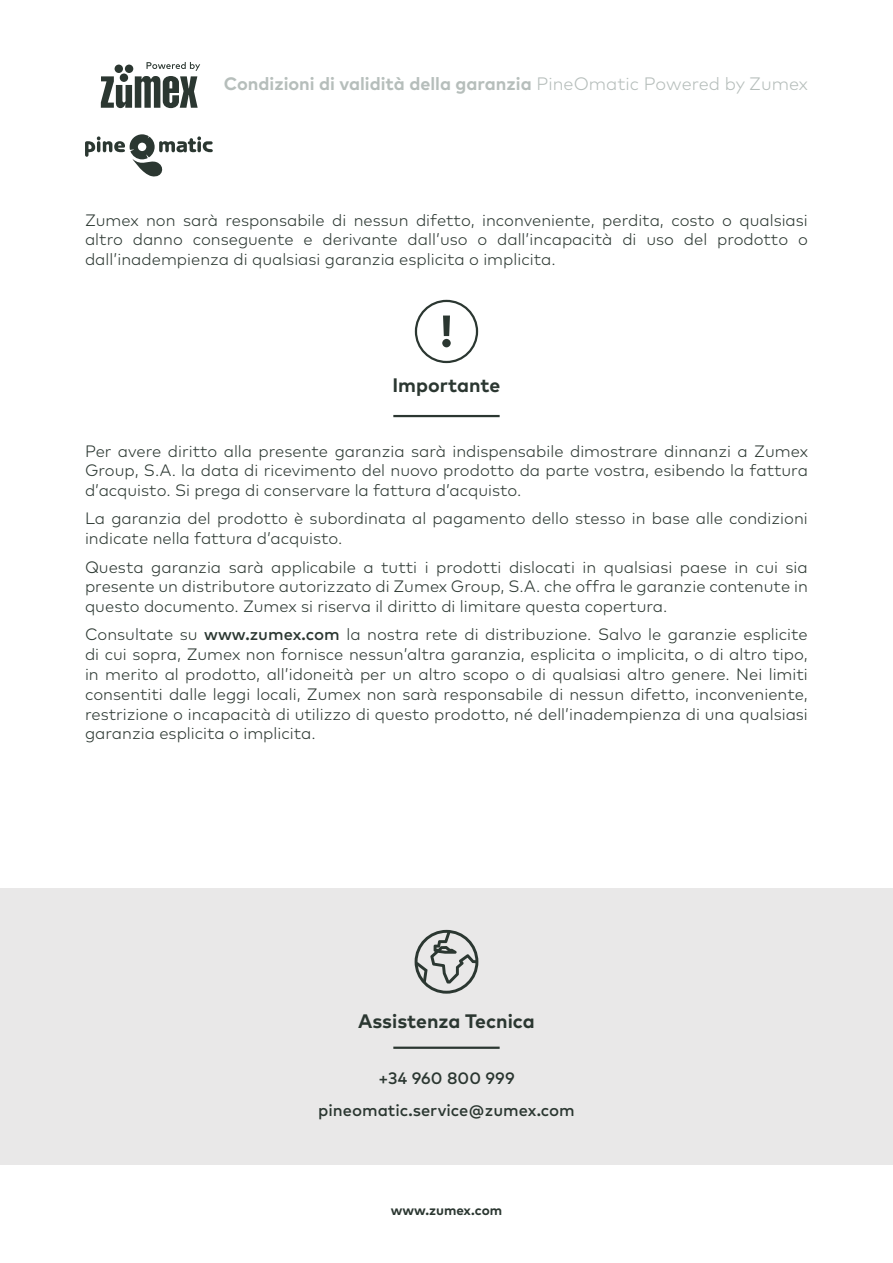
<style>
.page{position:relative;width:893px;height:1263px;background:#fff}
.page>*{position:absolute;margin:0;border:0;box-sizing:border-box;transform-origin:0 0}
.t1{font:700 19.5px "Mark Pro";color:#2b3731}
.t2{font:700 18px "Mark Pro";color:#b6bebb}
.t3{font:300 16.5px/19.8px "Mark Pro";color:#2b3731;text-align:justify}
.t4{font:500 16.5px/32.5px "Mark Pro";color:#2b3731;text-align:center}
.t5{font:700 13.5px "Mark Pro";color:#2b3731}
.s1{font-weight:300}
.s2{font-weight:500}
</style>
<div class="page">
<svg style="left:85px;top:134px;width:128px;height:43px"></svg>
<svg style="left:101px;top:62px;width:99px;height:46px"></svg>
<hr style="left:393px;top:415px;width:107px;height:2px;background:#2b3731">
<div style="left:415px;top:300px;width:63px;height:63px;border:2px solid #2b3731;border-radius:50%"></div>
<svg style="left:442px;top:316px;width:9px;height:31px"></svg>
<div style="left:0;top:889px;width:893px;height:276px;background:#e9e8e8"></div>
<svg style="left:415px;top:930px;width:63px;height:64px"></svg>
<hr style="left:393px;top:1046px;width:107px;height:3px;background:#2b3731">
<p class="t2" style="left:224px;top:70px;width:586px">Condizioni di validità della garanzia <span class="s1">PineOmatic Powered by Zumex</span></p>
<p class="t3" style="left:85px;top:209px;width:724px">Zumex non sarà responsabile di nessun difetto, inconveniente, perdita, costo o qualsiasi altro danno conseguente e derivante dall’uso o dall’incapacità di uso del prodotto o dall’inadempienza di qualsiasi garanzia esplicita o implicita.</p>
<p class="t1" style="left:392px;top:370px;width:110px">Importante</p>
<p class="t3" style="left:85px;top:439px;width:724px">Per avere diritto alla presente garanzia sarà indispensabile dimostrare dinnanzi a Zumex Group, S.A. la data di ricevimento del nuovo prodotto da parte vostra, esibendo la fattura d’acquisto. Si prega di conservare la fattura d’acquisto.</p>
<p class="t3" style="left:85px;top:507px;width:724px">La garanzia del prodotto è subordinata al pagamento dello stesso in base alle condizioni indicate nella fattura d’acquisto.</p>
<p class="t3" style="left:85px;top:555px;width:724px">Questa garanzia sarà applicabile a tutti i prodotti dislocati in qualsiasi paese in cui sia presente un distributore autorizzato di Zumex Group, S.A. che offra le garanzie contenute in questo documento. Zumex si riserva il diritto di limitare questa copertura.</p>
<p class="t3" style="left:85px;top:623px;width:724px">Consultate su <span class="s2">www.zumex.com</span> la nostra rete di distribuzione. Salvo le garanzie esplicite di cui sopra, Zumex non fornisce nessun’altra garanzia, esplicita o implicita, o di altro tipo, in merito al prodotto, all’idoneità per un altro scopo o di qualsiasi altro genere. Nei limiti consentiti dalle leggi locali, Zumex non sarà responsabile di nessun difetto, inconveniente, restrizione o incapacità di utilizzo di questo prodotto, né dell’inadempienza di una qualsiasi garanzia esplicita o implicita.</p>
<p class="t1" style="left:358px;top:1006px;width:178px">Assistenza Tecnica</p>
<p class="t4" style="left:318px;top:1060px;width:258px">+34 960 800 999 pineomatic.service@zumex.com</p>
<p class="t5" style="left:391px;top:1200px;width:113px">www.zumex.com</p>
</div>
